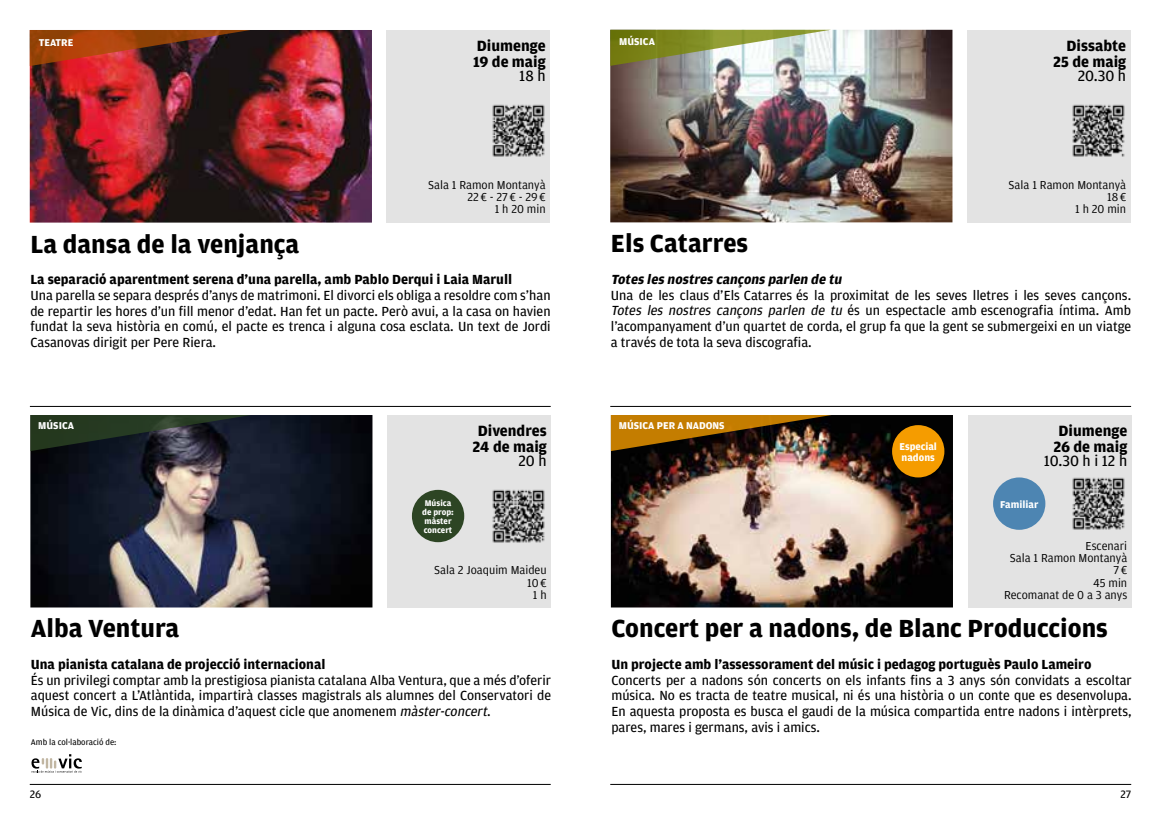
<style>
.page{position:relative;width:1161px;height:819px;background:#fff}
.page>*{position:absolute;margin:0;border:0;box-sizing:border-box;transform-origin:0 0}
.t1{font:700 26.25px "Amplitude";color:#000}
.t2{font:700 15.75px/15.8px "Amplitude";color:#000;text-align:center}
.t3{font:15.75px "Amplitude";color:#000}
.t4{font:14px/15.8px "Amplitude";color:#000;text-align:justify}
.t5{font:700 14px "Amplitude";color:#000}
.t6{font:italic 700 14px "Amplitude";color:#000}
.t7{font:12.25px/12.2px "Amplitude";color:#000;text-align:right}
.t8{font:11.38px "Amplitude";color:#000}
.t9{font:700 10.5px/10.5px "Amplitude";color:#fff}
.t10{font:700 8.75px/8.8px "Amplitude";color:#fff}
.t11{font:8.75px "Amplitude";color:#000}
.s1{font-style:italic}
</style>
<div class="page">
<hr style="left:30px;top:784px;width:521px;height:1px;background:#000">
<hr style="left:610px;top:784px;width:521px;height:1px;background:#000">
<hr style="left:30px;top:406px;width:521px;height:1px;background:#000">
<div style="left:387px;top:30px;width:163px;height:192px;background:#e3e3e3"></div>
<img style="left:30px;top:30px;width:342px;height:192px">
<img style="left:30px;top:30px;width:221px;height:36px">
<div style="left:387px;top:415px;width:164px;height:192px;background:#e3e3e3"></div>
<img style="left:30px;top:415px;width:342px;height:192px">
<svg style="left:30px;top:415px;width:221px;height:36px;background:#232e29"></svg>
<div style="left:412px;top:490px;width:52px;height:52px;background:#2d4524;border-radius:50%"></div>
<hr style="left:610px;top:406px;width:521px;height:1px;background:#000">
<div style="left:967px;top:30px;width:163px;height:192px;background:#e3e3e3"></div>
<img style="left:610px;top:30px;width:342px;height:192px">
<svg style="left:610px;top:30px;width:221px;height:36px"></svg>
<div style="left:968px;top:415px;width:164px;height:192px;background:#e3e3e3"></div>
<img style="left:611px;top:415px;width:342px;height:192px">
<img style="left:611px;top:415px;width:221px;height:36px">
<div style="left:993px;top:477px;width:52px;height:53px;background:#4d85b2;border-radius:50%"></div>
<div style="left:892px;top:425px;width:52px;height:52px;background:#f59c00;border-radius:50%"></div>
<svg style="left:32px;top:754px;width:50px;height:18px"></svg>
<img style="left:1072px;top:104px;width:53px;height:53px">
<img style="left:492px;top:104px;width:53px;height:53px">
<img style="left:1072px;top:477px;width:53px;height:53px">
<img style="left:492px;top:489px;width:53px;height:53px">
<p class="t9" style="left:39px;top:37px;width:36px">TEATRE</p>
<p class="t2" style="left:473px;top:38px;width:74px;text-align:left">Diumenge<br>19 de maig</p>
<p class="t3" style="left:519px;top:67px;width:28px">18 h</p>
<p class="t9" style="left:619px;top:37px;width:37px">MÚSICA</p>
<p class="t2" style="left:1053px;top:38px;width:74px;text-align:right">Dissabte<br>25 de maig</p>
<p class="t3" style="left:1078px;top:67px;width:50px">20.30 h</p>
<p class="t7" style="left:428px;top:179px;width:119px">Sala 1 Ramon Montanyà<br>22 € - 27 € - 29 €<br>1 h 20 min</p>
<p class="t7" style="left:1008px;top:178px;width:119px">Sala 1 Ramon Montanyà<br>18 €<br>1 h 20 min</p>
<h1 class="t1" style="left:30px;top:229px;width:270px">La dansa de la venjança</h1>
<p class="t5" style="left:30px;top:271px;width:483px">La separació aparentment serena d’una parella, amb Pablo Derqui i Laia Marull</p>
<p class="t4" style="left:30px;top:287px;width:522px">Una parella se separa després d’anys de matrimoni. El divorci els obliga a resoldre com s’han de repartir les hores d’un fill menor d’edat. Han fet un pacte. Però avui, a la casa on havien fundat la seva història en comú, el pacte es trenca i alguna cosa esclata. Un text de Jordi Casanovas dirigit per Pere Riera.</p>
<h1 class="t1" style="left:611px;top:229px;width:139px">Els Catarres</h1>
<p class="t6" style="left:611px;top:271px;width:235px">Totes les nostres cançons parlen de tu</p>
<p class="t4" style="left:611px;top:287px;width:522px">Una de les claus d’Els Catarres és la proximitat de les seves lletres i les seves cançons.<br><span class="s1">Totes les nostres cançons parlen de tu</span> és un espectacle amb escenografia íntima. Amb l’acompanyament d’un quartet de corda, el grup fa que la gent se submergeixi en un viatge a través de tota la seva discografia.</p>
<p class="t9" style="left:38px;top:420px;width:37px">MÚSICA</p>
<p class="t2" style="left:472px;top:423px;width:76px">Divendres<br>24 de maig</p>
<p class="t3" style="left:518px;top:452px;width:30px">20 h</p>
<p class="t9" style="left:619px;top:420px;width:107px">MÚSICA PER A NADONS</p>
<p class="t9" style="left:899px;top:441px;width:39px">Especial nadons</p>
<p class="t2" style="left:1053px;top:423px;width:75px">Diumenge<br>26 de maig</p>
<p class="t3" style="left:1044px;top:452px;width:85px">10.30 h i 12 h</p>
<p class="t10" style="left:422px;top:499px;width:33px">Música de prop: màster concert</p>
<p class="t9" style="left:1000px;top:499px;width:40px">Familiar</p>
<p class="t7" style="left:434px;top:564px;width:114px">Sala 2 Joaquim Maideu<br>10 €<br>1 h</p>
<p class="t7" style="left:1004px;top:539px;width:125px">Escenari<br>Sala 1 Ramon Montanyà<br>7 €<br>45 min<br>Recomanat de 0 a 3 anys</p>
<h1 class="t1" style="left:31px;top:614px;width:150px">Alba Ventura</h1>
<p class="t5" style="left:31px;top:656px;width:296px">Una pianista catalana de projecció internacional</p>
<p class="t4" style="left:31px;top:672px;width:522px">És un privilegi comptar amb la prestigiosa pianista catalana Alba Ventura, que a més d’oferir aquest concert a L’Atlàntida, impartirà classes magistrals als alumnes del Conservatori de Música de Vic, dins de la dinàmica d’aquest cicle que anomenem <span class="s1">màster-concert</span>.</p>
<h1 class="t1" style="left:611px;top:614px;width:498px">Concert per a nadons, de Blanc Produccions</h1>
<p class="t5" style="left:611px;top:656px;width:481px">Un projecte amb l’assessorament del músic i pedagog portuguès Paulo Lameiro</p>
<p class="t4" style="left:611px;top:672px;width:522px">Concerts per a nadons són concerts on els infants fins a 3 anys són convidats a escoltar música. No es tracta de teatre musical, ni és una història o un conte que es desenvolupa.<br>En aquesta proposta es busca el gaudi de la música compartida entre nadons i intèrprets, pares, mares i germans, avis i amics.</p>
<p class="t11" style="left:31px;top:737px;width:87px">Amb la col·laboració de:</p>
<p class="t8" style="left:30px;top:788px;width:13px">26</p>
<p class="t8" style="left:1120px;top:788px;width:12px">27</p>
</div>
